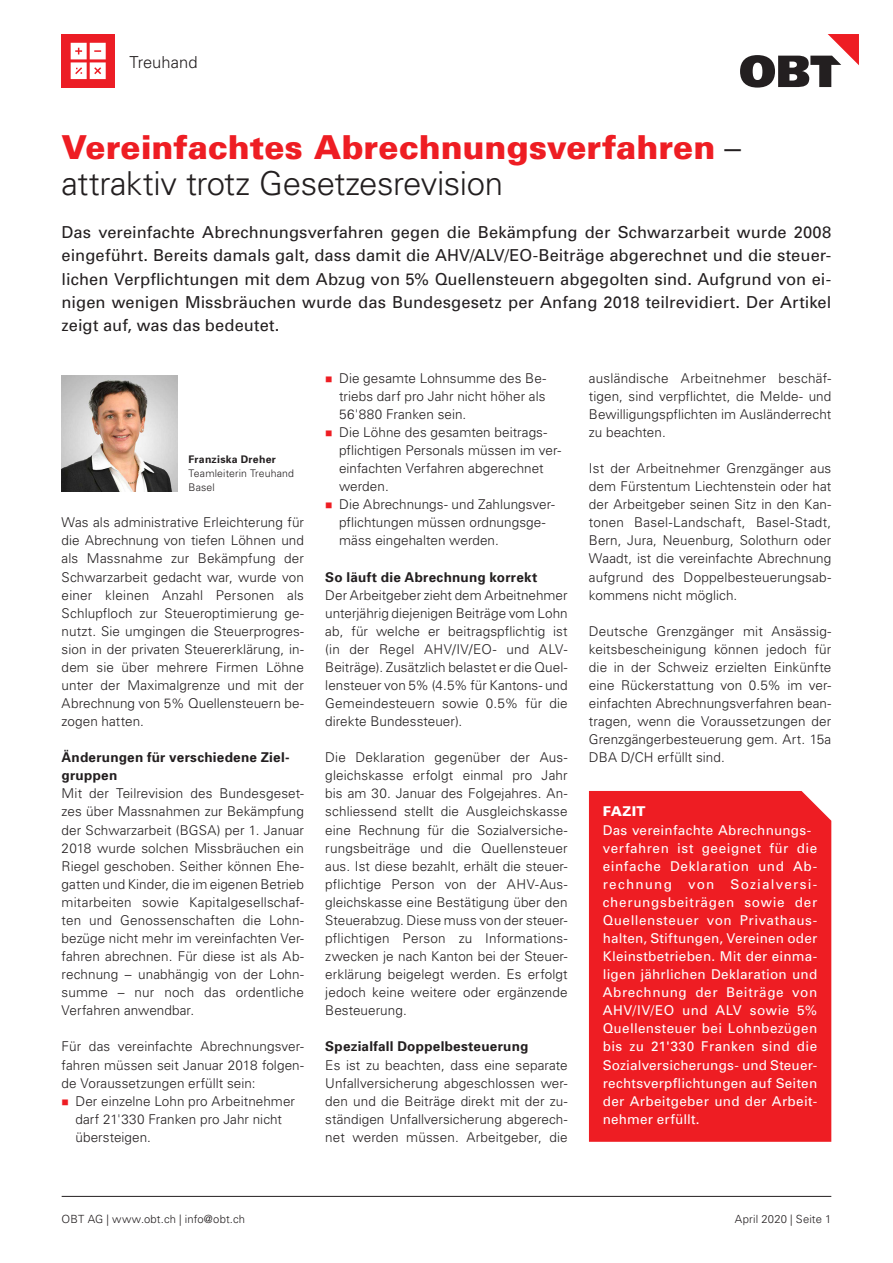
<style>
.page{position:relative;width:893px;height:1263px;background:#fff}
.page>*{position:absolute;margin:0;border:0;box-sizing:border-box;transform-origin:0 0}
.Haupttitel{font:900 33px/36px "Univers";color:#ee1d23}
.Lead{font:16.5px/23.2px "Univers";color:#231f20;text-align:justify}
.t1{font:300 16.5px "Univers";letter-spacing:.005em;color:#231f20}
.Lauftext{font:300 13.5px/18px "Univers";letter-spacing:.005em;color:#231f20;text-align:justify}
.Fazit{font:13.5px/18px "Univers";letter-spacing:.025em;color:#fff}
.Lauftext-2{font:700 13.5px/18px "Univers";letter-spacing:.015em;color:#231f20}
.Fazit-2{font:900 13.5px "Univers";letter-spacing:.015em;color:#fff}
.t2{font:300 11.25px "Univers";letter-spacing:.015em;color:#231f20}
.Personenbezeichnung{font:300 10.5px/14.2px "Univers";letter-spacing:.01em;color:#231f20}
.Personenname{font:700 10.5px "Univers";letter-spacing:.025em;color:#231f20}
.s1{font-weight:300;color:#231f20}
</style>
<div class="page">
<hr style="left:62px;top:1196px;width:769px;height:1px;background:#231f20">
<svg style="left:740px;top:34px;width:119px;height:54px"></svg>
<img style="left:62px;top:376px;width:115px;height:115px">
<div style="left:589px;top:791px;width:242px;height:351px;background:#ee1d23"></div>
<div style="left:62px;top:34px;width:53px;height:53px;background:#ec1d25"></div>
<svg style="left:71px;top:43px;width:35px;height:36px"></svg>
<p class="t1" style="left:130px;top:52px;width:69px">Treuhand</p>
<p class="Haupttitel" style="left:62px;top:129px;width:681px">Vereinfachtes Abrechnungsverfahren <span class="s1">– attraktiv trotz Gesetzesrevision</span></p>
<p class="Lead" style="left:62px;top:221px;width:771px">Das vereinfachte Abrechnungsverfahren gegen die Bekämpfung der Schwarzarbeit wurde 2008 eingeführt. Bereits damals galt, dass damit die AHV/ALV/EO-Beiträge abgerechnet und die steuer&shy;lichen Verpflichtungen mit dem Abzug von 5% Quellensteuern abgegolten sind. Aufgrund von ei&shy;nigen wenigen Missbräuchen wurde das Bundesgesetz per Anfang 2018 teilrevidiert. Der Artikel zeigt auf, was das bedeutet.</p>
<p class="Personenname" style="left:189px;top:453px;width:89px">Franziska Dreher</p>
<p class="Personenbezeichnung" style="left:189px;top:466px;width:107px">Teamleiterin Treuhand<br>Basel</p>
<p class="Lauftext" style="left:62px;top:513px;width:244px">Was als administrative Erleichterung für die Abrechnung von tiefen Löhnen und als Massnahme zur Bekämpfung der Schwarzarbeit gedacht war, wurde von einer kleinen Anzahl Personen als Schlupfloch zur Steueroptimierung ge&shy;nutzt. Sie umgingen die Steuerprogres&shy;sion in der privaten Steuererklärung, in&shy;dem sie über mehrere Firmen Löhne unter der Maximalgrenze und mit der Abrechnung von 5% Quellensteuern be&shy;zogen hatten.</p>
<p class="Lauftext-2" style="left:62px;top:748px;width:229px">Änderungen für verschiedene Ziel&shy;gruppen</p>
<p class="Lauftext" style="left:62px;top:785px;width:244px">Mit der Teilrevision des Bundesgeset&shy;zes über Massnahmen zur Bekämpfung der Schwarzarbeit (BGSA) per 1. Januar 2018 wurde solchen Missbräuchen ein Riegel geschoben. Seither können Ehe&shy;gatten und Kinder, die im eigenen Betrieb mitarbeiten sowie Kapitalgesellschaf&shy;ten und Genossenschaften die Lohn&shy;bezüge nicht mehr im vereinfachten Ver&shy;fahren abrechnen. Für diese ist als Ab&shy;rechnung – unabhängig von der Lohn&shy;summe – nur noch das ordentliche Verfahren anwendbar.</p>
<p class="Lauftext" style="left:62px;top:1038px;width:244px">Für das vereinfachte Abrechnungsver&shy;fahren müssen seit Januar 2018 folgen&shy;de Voraussetzungen erfüllt sein:</p>
<p class="Lauftext" style="left:75px;top:1092px;width:221px;text-align:left">Der einzelne Lohn pro Arbeitnehmer darf 21'330 Franken pro Jahr nicht übersteigen.</p>
<p class="Lauftext" style="left:339px;top:369px;width:209px">Die gesamte Lohnsumme des Be&shy;triebs darf pro Jahr nicht höher als 56'880 Franken sein.</p>
<p class="Lauftext" style="left:339px;top:423px;width:224px;text-align:left">Die Löhne des gesamten beitrags&shy;pflichtigen Personals müssen im ver&shy;einfachten Verfahren abgerechnet werden.</p>
<p class="Lauftext" style="left:339px;top:495px;width:217px;text-align:left">Die Abrechnungs- und Zahlungsver&shy;pflichtungen müssen ordnungsge&shy;mäss eingehalten werden.</p>
<p class="Lauftext-2" style="left:325px;top:568px;width:214px">So läuft die Abrechnung korrekt</p>
<p class="Lauftext" style="left:325px;top:586px;width:244px">Der Arbeitgeber zieht dem Arbeitnehmer unterjährig diejenigen Beiträge vom Lohn ab, für welche er beitragspflichtig ist (in der Regel AHV/IV/EO- und ALV-Beiträge). Zusätzlich belastet er die Quel&shy;lensteuer von 5% (4.5% für Kantons- und Gemeindesteuern sowie 0.5% für die direkte Bundessteuer).</p>
<p class="Lauftext" style="left:325px;top:748px;width:244px">Die Deklaration gegenüber der Aus&shy;gleichskasse erfolgt einmal pro Jahr bis am 30. Januar des Folgejahres. An&shy;schliessend stellt die Ausgleichskasse eine Rechnung für die Sozialversiche&shy;rungsbeiträge und die Quellensteuer aus. Ist diese bezahlt, erhält die steuer&shy;pflichtige Person von der AHV-Aus&shy;gleichskasse eine Bestätigung über den Steuerabzug. Diese muss von der steuer&shy;pflichtigen Person zu Informations&shy;zwecken je nach Kanton bei der Steuer&shy;erklärung beigelegt werden. Es erfolgt jedoch keine weitere oder ergänzende Besteuerung.</p>
<p class="Lauftext-2" style="left:325px;top:1038px;width:204px">Spezialfall Doppelbesteuerung</p>
<p class="Lauftext" style="left:325px;top:1056px;width:244px">Es ist zu beachten, dass eine separate Unfallversicherung abgeschlossen wer&shy;den und die Beiträge direkt mit der zu&shy;ständigen Unfallversicherung abgerech&shy;net werden müssen. Arbeitgeber, die</p>
<p class="Lauftext" style="left:589px;top:369px;width:244px">ausländische Arbeitnehmer beschäf&shy;tigen, sind verpflichtet, die Melde- und Bewilligungspflichten im Ausländerrecht zu beachten.</p>
<p class="Lauftext" style="left:589px;top:459px;width:244px">Ist der Arbeitnehmer Grenzgänger aus dem Fürstentum Liechtenstein oder hat der Arbeitgeber seinen Sitz in den Kan&shy;tonen Basel-Landschaft, Basel-Stadt, Bern, Jura, Neuenburg, Solothurn oder Waadt, ist die vereinfachte Abrechnung aufgrund des Doppelbesteuerungsab&shy;kommens nicht möglich.</p>
<p class="Lauftext" style="left:589px;top:622px;width:244px">Deutsche Grenzgänger mit Ansässig&shy;keitsbescheinigung können jedoch für die in der Schweiz erzielten Einkünfte eine Rückerstattung von 0.5% im ver&shy;einfachten Abrechnungsverfahren bean&shy;tragen, wenn die Voraussetzungen der Grenzgängerbesteuerung gem. Art. 15a DBA D/CH erfüllt sind.</p>
<p class="Fazit-2" style="left:603px;top:803px;width:44px">FAZIT</p>
<p class="Fazit" style="left:603px;top:821px;width:216px">Das vereinfachte Abrechnungs&shy;verfahren ist geeignet für die einfache Deklaration und Ab&shy;rechnung von Sozialversi&shy;cherungsbeiträgen sowie der<br>Quellensteuer von Privathaus&shy;halten, Stiftungen, Vereinen oder<br>Kleinstbetrieben. Mit der einma&shy;ligen jährlichen Deklaration und<br>Abrechnung der Beiträge von<br>AHV/IV/EO und ALV sowie 5%<br>Quellensteuer bei Lohnbezügen bis zu 21'330 Franken sind die<br>Sozialversicherungs- und Steuer&shy;rechtsverpflichtungen auf Seiten der Arbeitgeber und der Arbeit&shy;nehmer erfüllt.</p>
<p class="t2" style="left:62px;top:1212px;width:185px">OBT AG | www.obt.ch | info@obt.ch</p>
<p class="t2" style="left:735px;top:1212px;width:98px">April 2020 | Seite 1</p>
</div>
